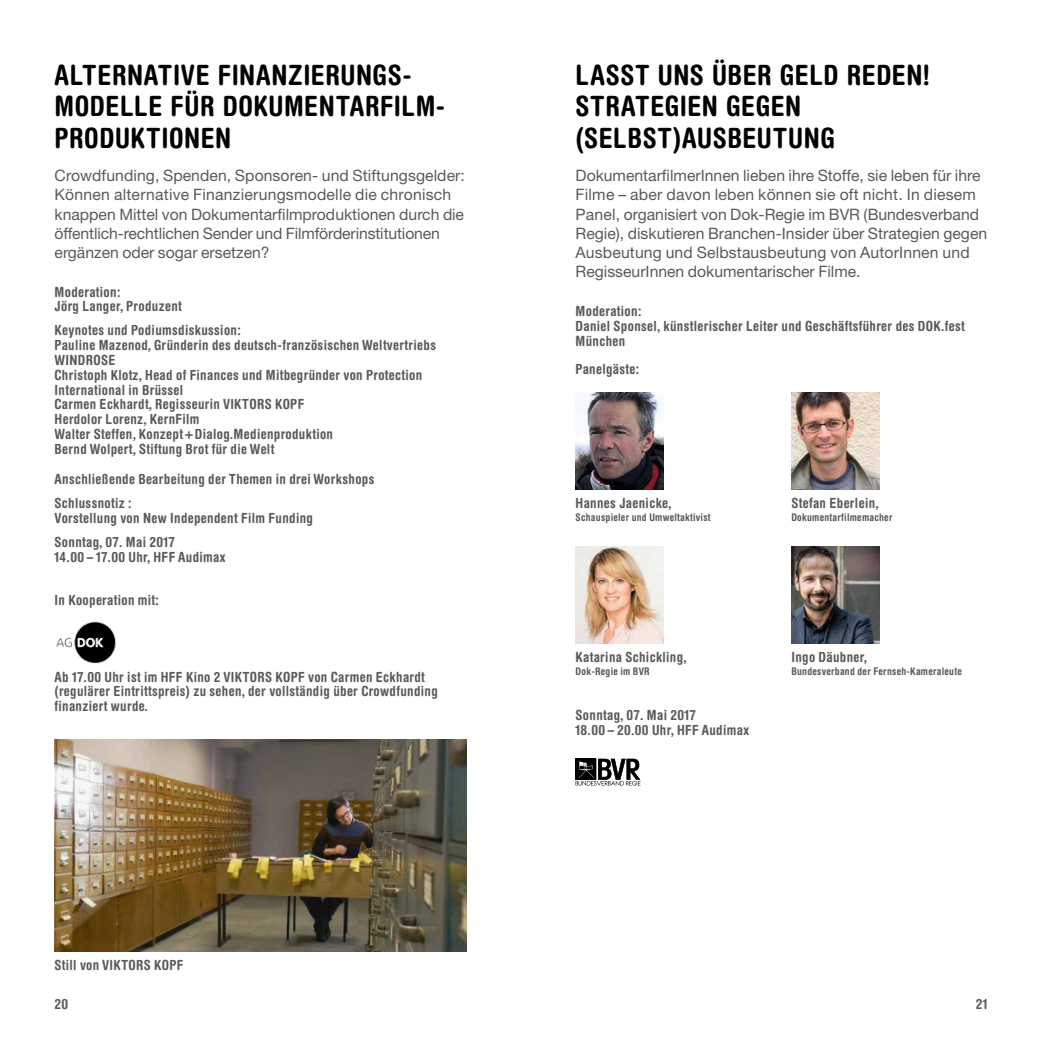
<style>
.page{position:relative;width:1042px;height:1042px;background:#fff}
.page>*{position:absolute;margin:0;border:0;box-sizing:border-box;transform-origin:0 0}
.t1{font:700 condensed 28px/31.5px "Helvetica Rounded LT";letter-spacing:.02em;color:#000}
.t2{font:15.75px/19.2px "Helvetica Neue LT Std";color:#5a5a59}
.t3{font:700 condensed 14px/14.9px "Helvetica Rounded LT Std";letter-spacing:.025em;color:#5a5a59}
.t4{font:700 condensed 10.5px "Helvetica Rounded LT Std";letter-spacing:.025em;color:#5a5a59}
</style>
<div class="page">
<img style="left:56px;top:621px;width:60px;height:42px">
<svg style="left:575px;top:759px;width:65px;height:26px"></svg>
<img style="left:55px;top:739px;width:411px;height:212px">
<img style="left:791px;top:393px;width:88px;height:96px">
<img style="left:575px;top:547px;width:88px;height:96px">
<img style="left:575px;top:393px;width:88px;height:96px">
<img style="left:791px;top:547px;width:88px;height:96px">
<h1 class="t1" style="left:55px;top:58px;width:15px">ALTERNATIVE</h1>
<h1 class="t1" style="left:218px;top:58px;width:15px">FINAN</h1>
<h1 class="t1" style="left:288px;top:58px;width:125px">ZIERUNGS-</h1>
<h1 class="t1" style="left:55px;top:90px;width:66px">MODELLE</h1>
<h1 class="t1" style="left:170px;top:90px;width:130px">FÜR DOKUMENTARFILM</h1>
<h1 class="t1" style="left:436px;top:90px;width:11px">-</h1>
<h1 class="t1" style="left:55px;top:121px;width:91px">PRODUKTIONEN</h1>
<p class="t2" style="left:55px;top:166px;width:412px">Crowdfunding, Spenden, Sponsoren- und Stiftungsgelder:<br>Können alternative Finanzierungsmodelle die chronisch knappen Mittel von Dokumentarfilmproduktionen durch die öffentlich-rechtlichen Sender und Filmförderinstitutionen ergänzen oder sogar ersetzen?</p>
<p class="t3" style="left:55px;top:284px;width:129px">Moderation:<br>Jörg Langer, Produzent</p>
<p class="t3" style="left:55px;top:322px;width:383px">Keynotes und Podiumsdiskussion:<br>Pauline Mazenod, Gründerin des deutsch-französischen Weltvertriebs WINDROSE<br>Christoph Klotz, Head of Finances und Mitbegründer von Protection International in Brüssel<br>Carmen Eckhardt, Regisseurin VIKTORS KOPF<br>Herdolor Lorenz, KernFilm<br>Walter Steffen, Konzept+Dialog.Medienproduktion<br>Bernd Wolpert, Stiftung Brot für die Welt</p>
<p class="t3" style="left:55px;top:466px;width:321px;line-height:24.5px">Anschließende Bearbeitung der Themen in drei Workshops<br>Schlussnotiz :</p>
<p class="t3" style="left:55px;top:506px;width:260px;line-height:23.6px">Vorstellung von New Independent Film Funding<br>Sonntag, 07. Mai 2017</p>
<p class="t3" style="left:55px;top:549px;width:172px">14.00 – 17.00 Uhr, HFF Audimax</p>
<p class="t3" style="left:55px;top:592px;width:106px">In Kooperation mit:</p>
<p class="t3" style="left:55px;top:669px;width:385px">Ab 17.00 Uhr ist im HFF Kino 2 VIKTORS KOPF von Carmen Eckhardt (regulärer Eintrittspreis) zu sehen, der vollständig über Crowdfunding finanziert wurde.</p>
<p class="t3" style="left:55px;top:958px;width:130px">Still von VIKTORS KOPF</p>
<h1 class="t1" style="left:575px;top:58px;width:16px">LASST</h1>
<h1 class="t1" style="left:658px;top:58px;width:85px">UNS ÜBER</h1>
<h1 class="t1" style="left:780px;top:58px;width:152px">GELD REDEN!</h1>
<h1 class="t1" style="left:575px;top:90px;width:16px">STRATE</h1>
<h1 class="t1" style="left:575px;top:90px;width:261px;text-indent:89px">GIEN GEGEN (Selbst)AUSBEUTUNG</h1>
<p class="t2" style="left:575px;top:166px;width:413px">DokumentarfilmerInnen lieben ihre Stoffe, sie leben für ihre Filme – aber davon leben können sie oft nicht. In diesem Panel, organisiert von Dok-Regie im BVR (Bundesverband Regie), diskutieren Branchen-Insider über Strategien gegen Ausbeutung und Selbstausbeutung von AutorInnen und RegisseurInnen dokumentarischer Filme.</p>
<p class="t3" style="left:575px;top:303px;width:391px">Moderation:<br>Daniel Sponsel, künstlerischer Leiter und Geschäftsführer des DOK.fest<br>München</p>
<p class="t3" style="left:575px;top:361px;width:65px">Panelgäste:</p>
<p class="t3" style="left:575px;top:496px;width:97px">Hannes Jaenicke,</p>
<p class="t4" style="left:575px;top:510px;width:137px">Schauspieler und Umweltaktivist</p>
<p class="t3" style="left:791px;top:496px;width:89px">Stefan Eberlein,</p>
<p class="t4" style="left:791px;top:510px;width:103px">Dokumentarfilmemacher</p>
<p class="t3" style="left:575px;top:650px;width:113px">Katarina Schickling,</p>
<p class="t4" style="left:575px;top:664px;width:76px">Dok-Regie im BVR</p>
<p class="t3" style="left:575px;top:707px;width:175px">Sonntag, 07. Mai 2017<br>18.00 – 20.00 Uhr, HFF Audimax</p>
<p class="t3" style="left:791px;top:650px;width:77px">Ingo Däubner,</p>
<p class="t4" style="left:791px;top:664px;width:172px">Bundesverband der Fernseh-Kameraleute</p>
<p class="t3" style="left:55px;top:996px;width:15px">20</p>
<p class="t3" style="left:975px;top:996px;width:13px">21</p>
</div>
